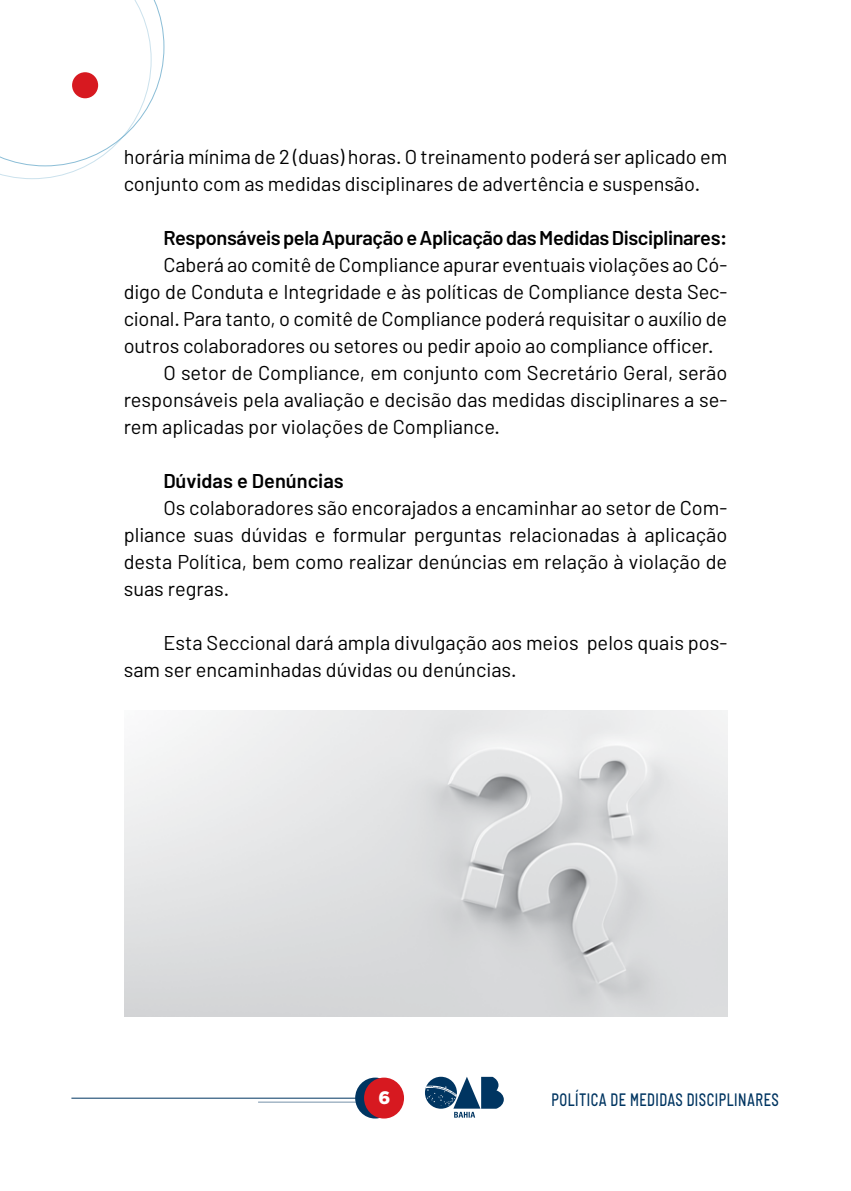
<style>
.page{position:relative;width:851px;height:1191px;background:#fff}
.page>*{position:absolute;margin:0;border:0;box-sizing:border-box;transform-origin:0 0}
.t1{font:20px/27px "Barlow";letter-spacing:-.005em;color:#000}
.t2{font:600 20px "Barlow";letter-spacing:-.02em;color:#000}
.t3{font:600 20px "Barlow";color:#000}
.t4{font:500 semi-condensed 18px "Barlow";letter-spacing:.035em;color:#003561;scale:.8 1}
.t5{font:900 18px "Gotham HTF";color:#fff}
</style>
<div class="page">
<svg style="left:0;top:0;width:164px;height:179px"></svg>
<div style="left:72px;top:72px;width:26px;height:26px;background:#d71920;border-radius:50%"></div>
<div style="left:346px;top:1077px;width:41px;height:42px;border:1px solid #fff;border-radius:50%"></div>
<svg style="left:355px;top:1077px;width:40px;height:41px"></svg>
<div style="left:364px;top:1077px;width:40px;height:41px;background:#d71920;border-radius:50%"></div>
<svg style="left:425px;top:1076px;width:78px;height:41px"></svg>
<hr style="left:258px;top:1101px;width:100px;height:1px;background:#003561">
<hr style="left:71px;top:1097px;width:290px;height:1px;background:#003561">
<img style="left:125px;top:710px;width:602px;height:306px">
<p class="t1" style="left:124px;top:143px;width:605px">horária mínima de 2 (duas) horas. O treinamento poderá ser aplicado em conjunto com as medidas disciplinares de advertência e suspensão.</p>
<p class="t2" style="left:163px;top:225px;width:565px">Responsáveis pela Apuração e Aplicação das Medidas Disciplinares:</p>
<p class="t1" style="left:163px;top:251px;width:565px">Caberá ao comitê de Compliance apurar eventuais violações ao Có-</p>
<p class="t1" style="left:124px;top:278px;width:605px">digo de Conduta e Integridade e às políticas de Compliance desta Sec-</p>
<p class="t1" style="left:124px;top:305px;width:605px">cional. Para tanto, o comitê de Compliance poderá requisitar o auxílio de</p>
<p class="t1" style="left:124px;top:332px;width:591px">outros colaboradores ou setores ou pedir apoio ao compliance officer.</p>
<p class="t1" style="left:163px;top:359px;width:565px">O setor de Compliance, em conjunto com Secretário Geral, serão</p>
<p class="t1" style="left:124px;top:386px;width:605px">responsáveis pela avaliação e decisão das medidas disciplinares a se-</p>
<p class="t1" style="left:124px;top:413px;width:378px">rem aplicadas por violações de Compliance.</p>
<p class="t3" style="left:163px;top:468px;width:182px">Dúvidas e Denúncias</p>
<p class="t1" style="left:124px;top:494px;width:605px;text-align:justify;text-indent:40px">Os colaboradores são encorajados a encaminhar ao setor de Com&shy;pliance suas dúvidas e formular perguntas relacionadas à aplicação desta Política, bem como realizar denúncias em relação à violação de suas regras.</p>
<p class="t1" style="left:124px;top:629px;width:605px;text-indent:40px">Esta Seccional dará ampla divulgação aos meios pelos quais pos&shy;sam ser encaminhadas dúvidas ou denúncias.</p>
<p class="t5" style="left:378px;top:1087px;width:13px">6</p>
<p class="t4" style="left:551px;top:1088px;width:286px">POLÍTICA DE MEDIDAS DISCIPLINARES</p>
</div>
